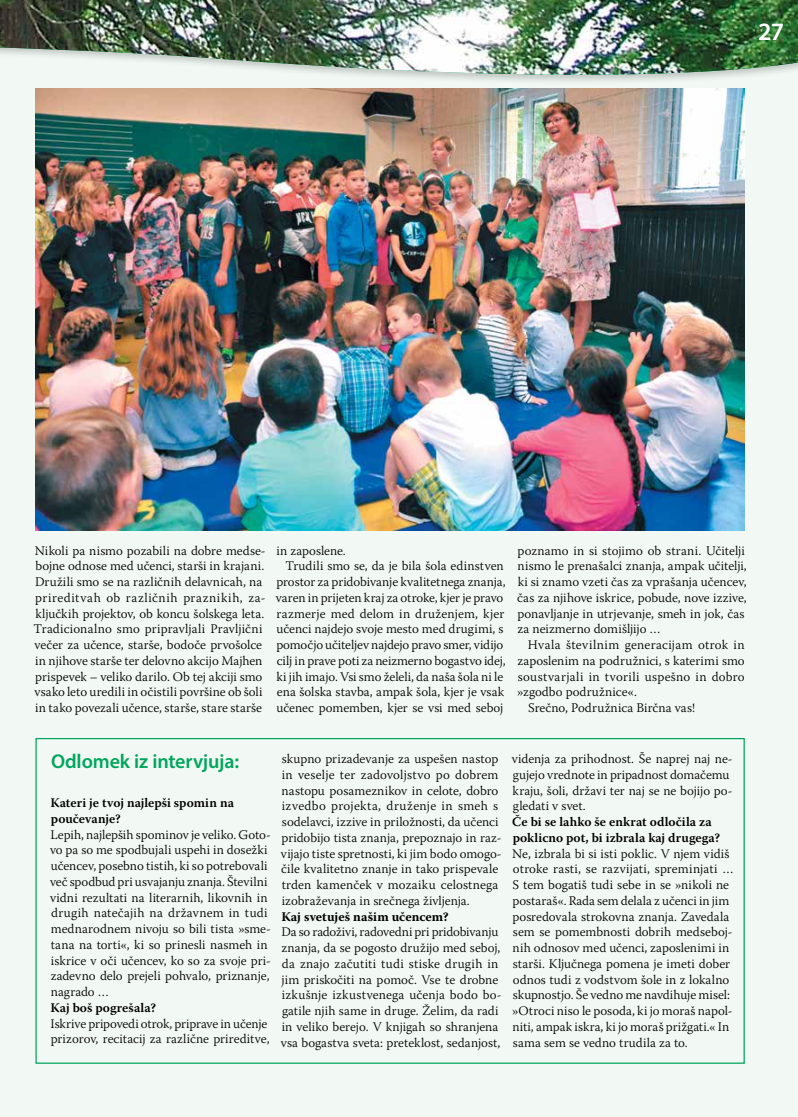
<style>
.page{position:relative;width:798px;height:1117px;background:#fff}
.page>*{position:absolute;margin:0;border:0;box-sizing:border-box;transform-origin:0 0}
.t1{font:600 25px "Myriad Pro";color:#fff}
.t2{font:600 20px "Myriad Pro";letter-spacing:-.01em;color:#00a65d}
.t3{font:300 13.12px/15.8px "Warnock Pro";letter-spacing:.005em;color:#000}
.t4{font:600 13.12px/15.8px "Warnock Pro";letter-spacing:.005em;color:#000}
.t5{font:300 13.12px "Warnock Pro";letter-spacing:.025em;color:#000}
.t6{font:300 13.12px "Warnock Pro";letter-spacing:.03em;color:#000}
.t7{font:700 13.12px "Warnock Pro";color:#000}
</style>
<div class="page">
<div style="left:1px;top:94px;width:796px;height:1022px;background:#f2f9f4"></div>
<svg style="left:0;top:94px;width:1px;height:1022px"></svg>
<svg style="left:0;top:76px;width:797px;height:18px;fill:#f2f9f4"></svg>
<img style="left:0;top:0;width:797px;height:76px">
<img style="left:35px;top:89px;width:709px;height:441px">
<h1 class="t1" style="left:757px;top:16px;width:27px">27</h1>
<p class="t3" style="left:34px;top:542px;width:233px">Nikoli pa nismo pozabili na dobre medse&shy;bojne odnose med učenci, starši in krajani.<br>Družili smo se na različnih delavnicah, na prireditvah ob različnih praznikih, za&shy;ključkih projektov, ob koncu šolskega leta.<br>Tradicionalno smo pripravljali Pravljični večer za učence, starše, bodoče prvošolce in njihove starše ter delovno akcijo Majhen prispevek – veliko darilo. Ob tej akciji smo vsako leto uredili in očistili površine ob šoli in tako povezali učence, starše, stare starše</p>
<p class="t3" style="left:276px;top:542px;width:71px">in zaposlene.</p>
<p class="t3" style="left:285px;top:558px;width:220px">Trudili smo se, da je bila šola edinstven</p>
<p class="t3" style="left:276px;top:573px;width:230px">prostor za pridobivanje kvalitetnega znanja,</p>
<p class="t3" style="left:276px;top:589px;width:229px">varen in prijeten kraj za otroke, kjer je pravo</p>
<p class="t3" style="left:276px;top:605px;width:229px">razmerje med delom in druženjem, kjer</p>
<p class="t3" style="left:276px;top:621px;width:228px">učenci najdejo svoje mesto med drugimi, s</p>
<p class="t3" style="left:276px;top:636px;width:228px">pomočjo učiteljev najdejo pravo smer, vidijo</p>
<p class="t3" style="left:277px;top:652px;width:230px">cilj in prave poti za neizmerno bogastvo idej,</p>
<p class="t3" style="left:276px;top:668px;width:228px">ki jih imajo. Vsi smo želeli, da naša šola ni le</p>
<p class="t3" style="left:277px;top:684px;width:229px">ena šolska stavba, ampak šola, kjer je vsak</p>
<p class="t3" style="left:276px;top:699px;width:228px">učenec pomemben, kjer se vsi med seboj</p>
<p class="t3" style="left:517px;top:542px;width:231px">poznamo in si stojimo ob strani. Učitelji nismo le prenašalci znanja, ampak učitelji, ki si znamo vzeti čas za vprašanja učencev, čas za njihove iskrice, pobude, nove izzive, ponavljanje in utrjevanje, smeh in jok, čas za neizmerno domišljijo …</p>
<p class="t6" style="left:527px;top:636px;width:218px">Hvala številnim generacijam otrok in</p>
<p class="t3" style="left:517px;top:652px;width:228px">zaposlenim na podružnici, s katerimi smo</p>
<p class="t5" style="left:518px;top:668px;width:228px">soustvarjali in tvorili uspešno in dobro</p>
<p class="t3" style="left:517px;top:684px;width:121px">»zgodbo podružnice«.</p>
<p class="t3" style="left:528px;top:699px;width:168px">Srečno, Podružnica Birčna vas!</p>
<h2 class="t2" style="left:51px;top:748px;width:189px">Odlomek iz intervjuja:</h2>
<p class="t4" style="left:50px;top:794px;width:185px">Kateri je tvoj najlepši spomin na poučevanje?</p>
<p class="t3" style="left:50px;top:826px;width:222px">Lepih, najlepših spominov je veliko. Goto&shy;vo pa so me spodbujali uspehi in dosežki učencev, posebno tistih, ki so potrebovali več spodbud pri usvajanju znanja. Številni vidni rezultati na literarnih, likovnih in drugih natečajih na državnem in tudi mednarodnem nivoju so bili tista »sme&shy;tana na torti«, ki so prinesli nasmeh in iskrice v oči učencev, ko so za svoje pri&shy;zadevno delo prejeli pohvalo, priznanje, nagrado …</p>
<p class="t4" style="left:50px;top:999px;width:107px">Kaj boš pogrešala?</p>
<p class="t3" style="left:50px;top:1015px;width:220px">Iskrive pripovedi otrok, priprave in učenje prizorov, recitacij za različne prireditve,</p>
<p class="t3" style="left:281px;top:750px;width:222px">skupno prizadevanje za uspešen nastop in veselje ter zadovoljstvo po dobrem nastopu posameznikov in celote, dobro izvedbo projekta, druženje in smeh s sodelavci, izzive in priložnosti, da učenci pridobijo tista znanja, prepoznajo in raz&shy;vijajo tiste spretnosti, ki jim bodo omogo&shy;čile kvalitetno znanje in tako prispevale trden kamenček v mozaiku celostnega izobraževanja in srečnega življenja.</p>
<p class="t7" style="left:281px;top:908px;width:169px">Kaj svetuješ našim učencem?</p>
<p class="t3" style="left:281px;top:923px;width:222px">Da so radoživi, radovedni pri pridobivanju znanja, da se pogosto družijo med seboj, da znajo začutiti tudi stiske drugih in jim priskočiti na pomoč. Vse te drobne izkušnje izkustvenega učenja bodo bo&shy;gatile njih same in druge. Želim, da radi in veliko berejo. V knjigah so shranjena vsa bogastva sveta: preteklost, sedanjost,</p>
<p class="t3" style="left:511px;top:750px;width:222px">videnja za prihodnost. Še naprej naj ne&shy;gujejo vrednote in pripadnost domačemu kraju, šoli, državi ter naj se ne bojijo po&shy;gledati v svet.</p>
<p class="t4" style="left:512px;top:813px;width:209px">Če bi se lahko še enkrat odločila za poklicno pot, bi izbrala kaj drugega?</p>
<p class="t3" style="left:512px;top:845px;width:223px">Ne, izbrala bi si isti poklic. V njem vidiš otroke rasti, se razvijati, spreminjati … S tem bogatiš tudi sebe in se »nikoli ne postaraš«. Rada sem delala z učenci in jim posredovala strokovna znanja. Zavedala sem se pomembnosti dobrih medseboj&shy;nih odnosov med učenci, zaposlenimi in starši. Ključnega pomena je imeti dober odnos tudi z vodstvom šole in z lokalno skupnostjo. Še vedno me navdihuje misel: »Otroci niso le posoda, ki jo moraš napol&shy;niti, ampak iskra, ki jo moraš prižgati.« In sama sem se vedno trudila za to.</p>
</div>
